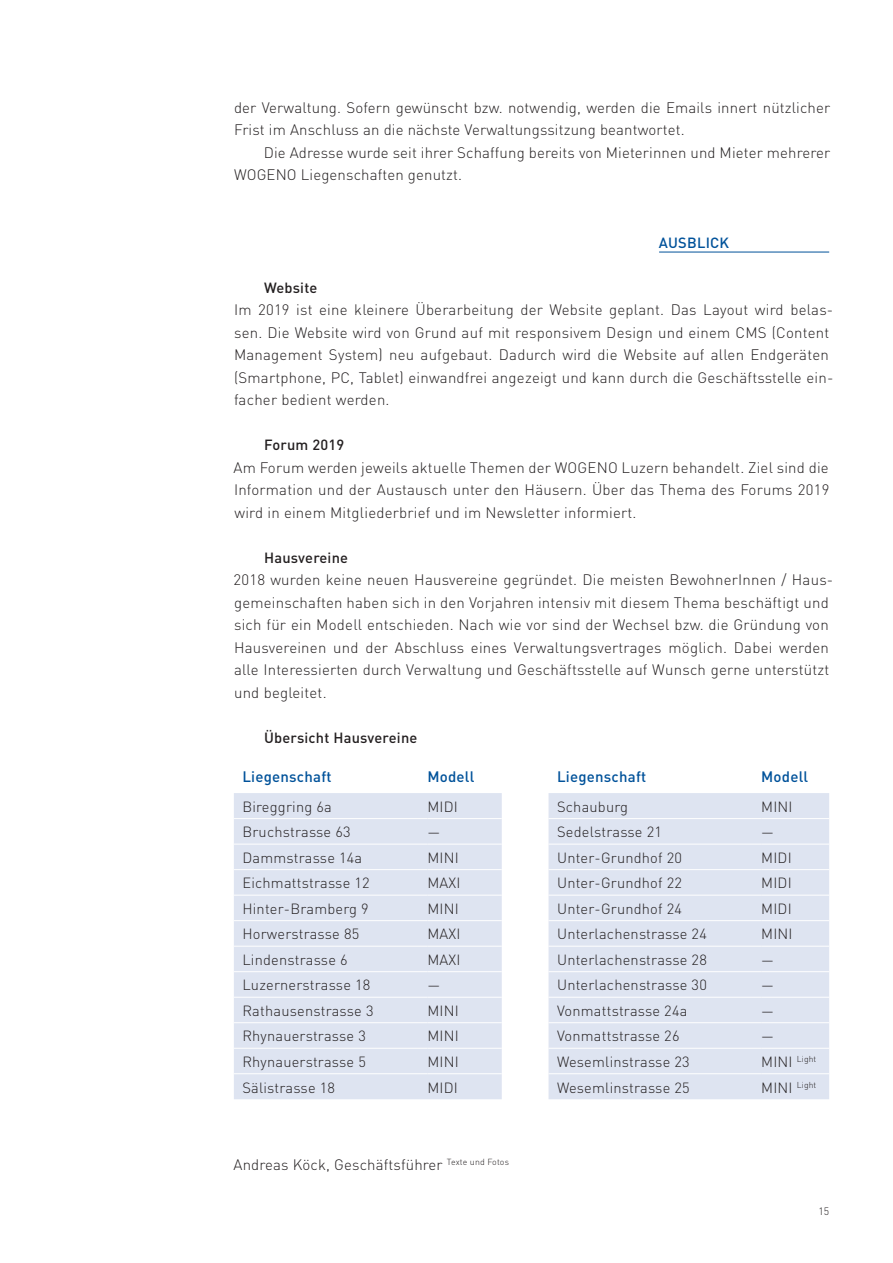
<style>
.page{position:relative;width:893px;height:1263px;background:#fff}
.page>*{position:absolute;margin:0;border:0;box-sizing:border-box;transform-origin:0 0}
.t1{font:300 15px/22.5px "DIN";letter-spacing:.015em;color:#231f20}
.t2{font:500 15px "DIN";letter-spacing:.015em;color:#01529a}
.t3{font:300 14.7px "DIN";letter-spacing:.015em;color:#231f20}
.t4{font:500 14.7px "DIN";letter-spacing:.015em;color:#231f20}
.t5{font:500 14.7px "DIN";letter-spacing:.015em;color:#01529a}
.t6{font:300 10.5px "DIN";color:#231f20}
.t7{font:300 8.55px "DIN";letter-spacing:.015em;color:#231f20}
.s1{font-size:14.7px}
</style>
<div class="page">
<hr style="left:659px;top:252px;width:170px;height:1px;background:#01529a">
<svg style="left:234px;top:793px;width:595px;height:306px;background:#e0e6f2"></svg>
<hr style="left:234px;top:818px;width:193px;height:1px;background:#fff">
<hr style="left:427px;top:818px;width:75px;height:1px;background:#fff">
<hr style="left:234px;top:844px;width:193px;height:1px;background:#fff">
<hr style="left:427px;top:844px;width:75px;height:1px;background:#fff">
<hr style="left:234px;top:869px;width:193px;height:1px;background:#fff">
<hr style="left:427px;top:869px;width:75px;height:1px;background:#fff">
<hr style="left:234px;top:895px;width:193px;height:1px;background:#fff">
<hr style="left:427px;top:895px;width:75px;height:1px;background:#fff">
<hr style="left:234px;top:920px;width:193px;height:1px;background:#fff">
<hr style="left:427px;top:920px;width:75px;height:1px;background:#fff">
<hr style="left:234px;top:946px;width:193px;height:1px;background:#fff">
<hr style="left:427px;top:946px;width:75px;height:1px;background:#fff">
<hr style="left:234px;top:971px;width:193px;height:1px;background:#fff">
<hr style="left:427px;top:971px;width:75px;height:1px;background:#fff">
<hr style="left:234px;top:997px;width:193px;height:1px;background:#fff">
<hr style="left:427px;top:997px;width:75px;height:1px;background:#fff">
<hr style="left:234px;top:1022px;width:193px;height:1px;background:#fff">
<hr style="left:427px;top:1022px;width:75px;height:1px;background:#fff">
<hr style="left:234px;top:1048px;width:193px;height:1px;background:#fff">
<hr style="left:427px;top:1048px;width:75px;height:1px;background:#fff">
<hr style="left:234px;top:1073px;width:193px;height:1px;background:#fff">
<hr style="left:427px;top:1073px;width:75px;height:1px;background:#fff">
<hr style="left:549px;top:818px;width:212px;height:1px;background:#fff">
<hr style="left:761px;top:818px;width:68px;height:1px;background:#fff">
<hr style="left:549px;top:844px;width:212px;height:1px;background:#fff">
<hr style="left:761px;top:844px;width:68px;height:1px;background:#fff">
<hr style="left:549px;top:869px;width:212px;height:1px;background:#fff">
<hr style="left:761px;top:869px;width:68px;height:1px;background:#fff">
<hr style="left:549px;top:895px;width:212px;height:1px;background:#fff">
<hr style="left:761px;top:895px;width:68px;height:1px;background:#fff">
<hr style="left:549px;top:920px;width:212px;height:1px;background:#fff">
<hr style="left:761px;top:920px;width:68px;height:1px;background:#fff">
<hr style="left:549px;top:946px;width:212px;height:1px;background:#fff">
<hr style="left:761px;top:946px;width:68px;height:1px;background:#fff">
<hr style="left:549px;top:971px;width:212px;height:1px;background:#fff">
<hr style="left:761px;top:971px;width:68px;height:1px;background:#fff">
<hr style="left:549px;top:997px;width:212px;height:1px;background:#fff">
<hr style="left:761px;top:997px;width:68px;height:1px;background:#fff">
<hr style="left:549px;top:1022px;width:212px;height:1px;background:#fff">
<hr style="left:761px;top:1022px;width:68px;height:1px;background:#fff">
<hr style="left:549px;top:1048px;width:212px;height:1px;background:#fff">
<hr style="left:761px;top:1048px;width:68px;height:1px;background:#fff">
<hr style="left:549px;top:1073px;width:212px;height:1px;background:#fff">
<hr style="left:761px;top:1073px;width:68px;height:1px;background:#fff">
<p class="t1" style="left:234px;top:96px;width:598px">der Verwaltung. Sofern gewünscht bzw. notwendig, werden die Emails innert nützlicher<br>Frist im Anschluss an die nächste Verwaltungssitzung beantwortet.</p>
<p class="t1" style="left:234px;top:141px;width:598px;text-indent:30px">Die Adresse wurde seit ihrer Schaffung bereits von Mieterinnen und Mieter mehrerer<br>WOGENO Liegenschaften genutzt.</p>
<p class="t5" style="left:659px;top:233px;width:72px">AUSBLICK</p>
<p class="t4" style="left:264px;top:278px;width:55px">Website</p>
<p class="t1" style="left:234px;top:298px;width:601px">Im 2019 ist eine kleinere Überarbeitung der Website geplant. Das Layout wird belas&shy;sen. Die Website wird von Grund auf mit responsivem Design und einem CMS (Content Management System) neu aufgebaut. Dadurch wird die Website auf allen Endgeräten (Smartphone, PC, Tablet) einwandfrei angezeigt und kann durch die Geschäftsstelle ein&shy;facher bedient werden.</p>
<p class="t4" style="left:264px;top:435px;width:82px">Forum 2019</p>
<p class="t1" style="left:234px;top:456px;width:597px;text-align:justify">Am Forum werden jeweils aktuelle Themen der WOGENO Luzern behandelt. Ziel sind die Information und der Austausch unter den Häusern. Über das Thema des Forums 2019 wird in einem Mitgliederbrief und im Newsletter informiert.</p>
<p class="t4" style="left:264px;top:548px;width:86px">Hausvereine</p>
<p class="t1" style="left:234px;top:568px;width:601px">2018 wurden keine neuen Hausvereine gegründet. Die meisten BewohnerInnen / Haus&shy;gemeinschaften haben sich in den Vorjahren intensiv mit diesem Thema beschäftigt und sich für ein Modell entschieden. Nach wie vor sind der Wechsel bzw. die Gründung von Hausvereinen und der Abschluss eines Verwaltungsvertrages möglich. Dabei werden alle Interessierten durch Verwaltung und Geschäftsstelle auf Wunsch gerne unterstützt und begleitet.</p>
<p class="t4" style="left:264px;top:728px;width:155px">Übersicht Hausvereine</p>
<p class="t2" style="left:242px;top:767px;width:91px">Liegenschaft</p>
<p class="t2" style="left:427px;top:767px;width:49px">Modell</p>
<p class="t2" style="left:557px;top:767px;width:91px">Liegenschaft</p>
<p class="t2" style="left:761px;top:767px;width:49px">Modell</p>
<p class="t3" style="left:242px;top:797px;width:91px">Bireggring 6a</p>
<p class="t3" style="left:427px;top:797px;width:32px">MIDI</p>
<p class="t3" style="left:557px;top:797px;width:73px">Schauburg</p>
<p class="t3" style="left:761px;top:797px;width:33px">MINI</p>
<p class="t3" style="left:242px;top:823px;width:110px">Bruchstrasse 63</p>
<p class="t3" style="left:427px;top:823px;width:14px">—</p>
<p class="t3" style="left:557px;top:823px;width:106px">Sedelstrasse 21</p>
<p class="t3" style="left:761px;top:823px;width:14px">—</p>
<p class="t3" style="left:242px;top:848px;width:121px">Dammstrasse 14a</p>
<p class="t3" style="left:427px;top:848px;width:33px">MINI</p>
<p class="t3" style="left:557px;top:848px;width:127px">Unter-Grundhof 20</p>
<p class="t3" style="left:761px;top:848px;width:32px">MIDI</p>
<p class="t3" style="left:242px;top:874px;width:129px">Eichmattstrasse 12</p>
<p class="t3" style="left:427px;top:874px;width:35px">MAXI</p>
<p class="t3" style="left:557px;top:874px;width:127px">Unter-Grundhof 22</p>
<p class="t3" style="left:761px;top:874px;width:32px">MIDI</p>
<p class="t3" style="left:242px;top:899px;width:128px">Hinter-Bramberg 9</p>
<p class="t3" style="left:427px;top:899px;width:33px">MINI</p>
<p class="t3" style="left:557px;top:899px;width:127px">Unter-Grundhof 24</p>
<p class="t3" style="left:761px;top:899px;width:32px">MIDI</p>
<p class="t3" style="left:242px;top:925px;width:118px">Horwerstrasse 85</p>
<p class="t3" style="left:427px;top:925px;width:35px">MAXI</p>
<p class="t3" style="left:557px;top:925px;width:151px">Unterlachenstrasse 24</p>
<p class="t3" style="left:761px;top:925px;width:33px">MINI</p>
<p class="t3" style="left:242px;top:950px;width:107px">Lindenstrasse 6</p>
<p class="t3" style="left:427px;top:950px;width:35px">MAXI</p>
<p class="t3" style="left:557px;top:950px;width:151px">Unterlachenstrasse 28</p>
<p class="t3" style="left:761px;top:950px;width:14px">—</p>
<p class="t3" style="left:242px;top:976px;width:130px">Luzernerstrasse 18</p>
<p class="t3" style="left:427px;top:976px;width:14px">—</p>
<p class="t3" style="left:557px;top:976px;width:151px">Unterlachenstrasse 30</p>
<p class="t3" style="left:761px;top:976px;width:14px">—</p>
<p class="t3" style="left:242px;top:1001px;width:133px">Rathausenstrasse 3</p>
<p class="t3" style="left:427px;top:1001px;width:33px">MINI</p>
<p class="t3" style="left:557px;top:1001px;width:132px">Vonmattstrasse 24a</p>
<p class="t3" style="left:761px;top:1001px;width:14px">—</p>
<p class="t3" style="left:242px;top:1027px;width:125px">Rhynauerstrasse 3</p>
<p class="t3" style="left:427px;top:1027px;width:33px">MINI</p>
<p class="t3" style="left:557px;top:1027px;width:124px">Vonmattstrasse 26</p>
<p class="t3" style="left:761px;top:1027px;width:14px">—</p>
<p class="t3" style="left:242px;top:1052px;width:125px">Rhynauerstrasse 5</p>
<p class="t3" style="left:427px;top:1052px;width:33px">MINI</p>
<p class="t3" style="left:557px;top:1052px;width:134px">Wesemlinstrasse 23</p>
<p class="t7" style="left:761px;top:1054px;width:57px"><span class="s1">MINI</span> Light</p>
<p class="t3" style="left:242px;top:1078px;width:94px">Sälistrasse 18</p>
<p class="t3" style="left:427px;top:1078px;width:32px">MIDI</p>
<p class="t3" style="left:557px;top:1078px;width:134px">Wesemlinstrasse 25</p>
<p class="t7" style="left:761px;top:1079px;width:57px"><span class="s1">MINI</span> Light</p>
<p class="t1" style="left:234px;top:1153px;width:277px">Andreas Köck, Geschäftsführer <sup>Texte</sup> <sup>und</sup> <sup>Fotos</sup></p>
<p class="t6" style="left:818px;top:1205px;width:12px">15</p>
</div>
